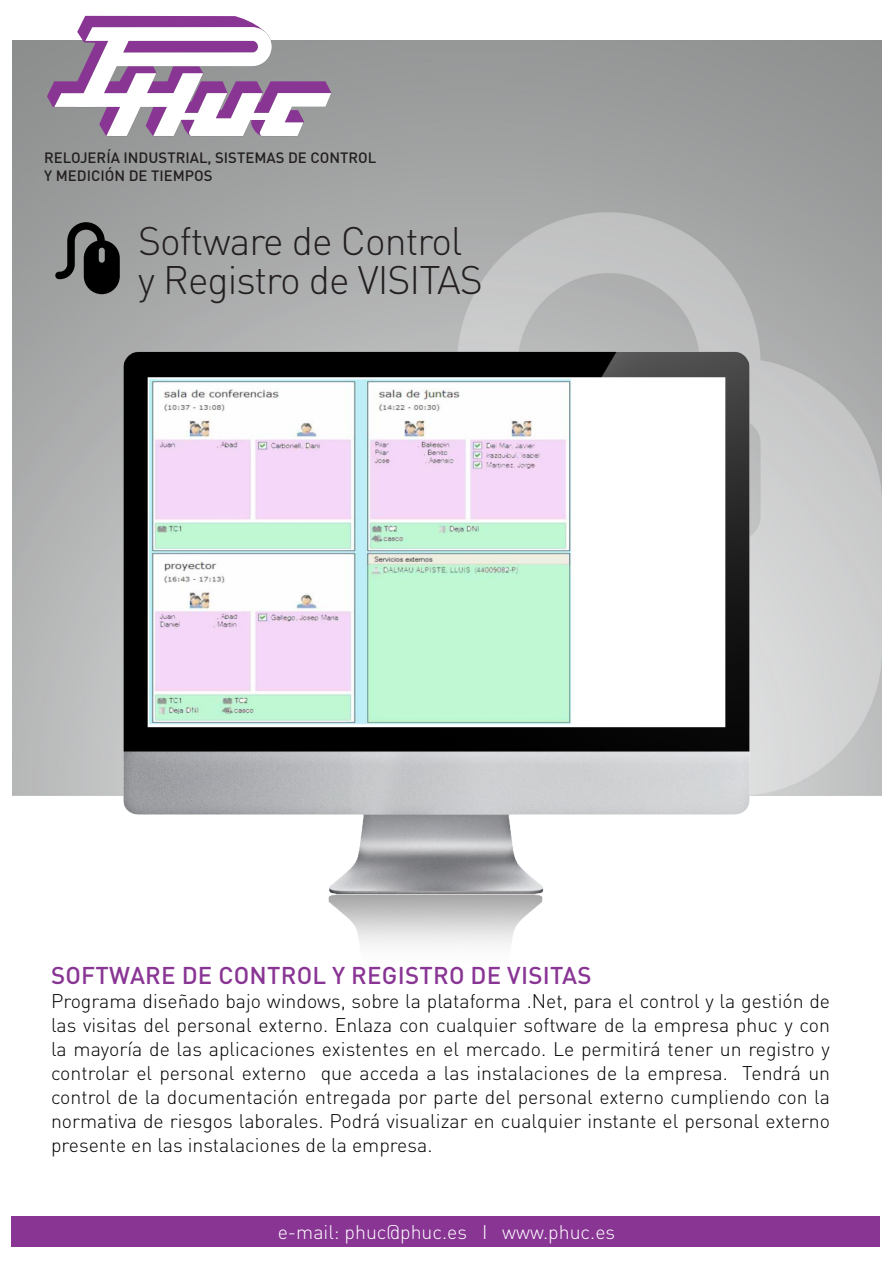
<style>
.page{position:relative;width:893px;height:1263px;background:#fff}
.page>*{position:absolute;margin:0;border:0;box-sizing:border-box;transform-origin:0 0}
.t1{font:300 39.3px/39px "DIN Pro";letter-spacing:-.025em;color:#231f20}
.t2{font:500 24px "DIN Pro";letter-spacing:.01em;color:#893594}
.t3{font:300 19.5px/24px "DIN Pro";color:#000;text-align:justify}
.t4{font:300 19.5px "DIN Pro";color:#fff}
.t5{font:500 14.85px/17.9px "DIN Pro";color:#231f20}
</style>
<div class="page">
<div style="left:11px;top:1216px;width:868px;height:31px;background:#893594"></div>
<svg style="left:47px;top:16px;width:284px;height:120px"></svg>
<svg style="left:55px;top:222px;width:65px;height:72px;background:#646565"></svg>
<img style="left:81px;top:262px;width:710px;height:683px">
<p class="t5" style="left:44px;top:148px;width:334px">RELOJERÍA INDUSTRIAL, SISTEMAS DE CONTROL<br>Y MEDICIÓN DE TIEMPOS</p>
<p class="t1" style="left:138px;top:220px;width:346px">Software de Control y Registro de VISITAS</p>
<p class="t2" style="left:51px;top:959px;width:542px">SOFTWARE DE CONTROL Y REGISTRO DE VISITAS</p>
<p class="t3" style="left:51px;top:988px;width:781px">Programa diseñado bajo windows, sobre la plataforma .Net, para el control y la gestión de las visitas del personal externo. Enlaza con cualquier software de la empresa phuc y con la mayoría de las aplicaciones existentes en el mercado. Le permitirá tener un registro y controlar el personal externo que acceda a las instalaciones de la empresa. Tendrá un control de la documentación entregada por parte del personal externo cumpliendo con la normativa de riesgos laborales. Podrá visualizar en cualquier instante el personal externo presente en las instalaciones de la empresa.</p>
<p class="t4" style="left:278px;top:1218px;width:339px">e-mail: phuc@phuc.es I www.phuc.es</p>
</div>
